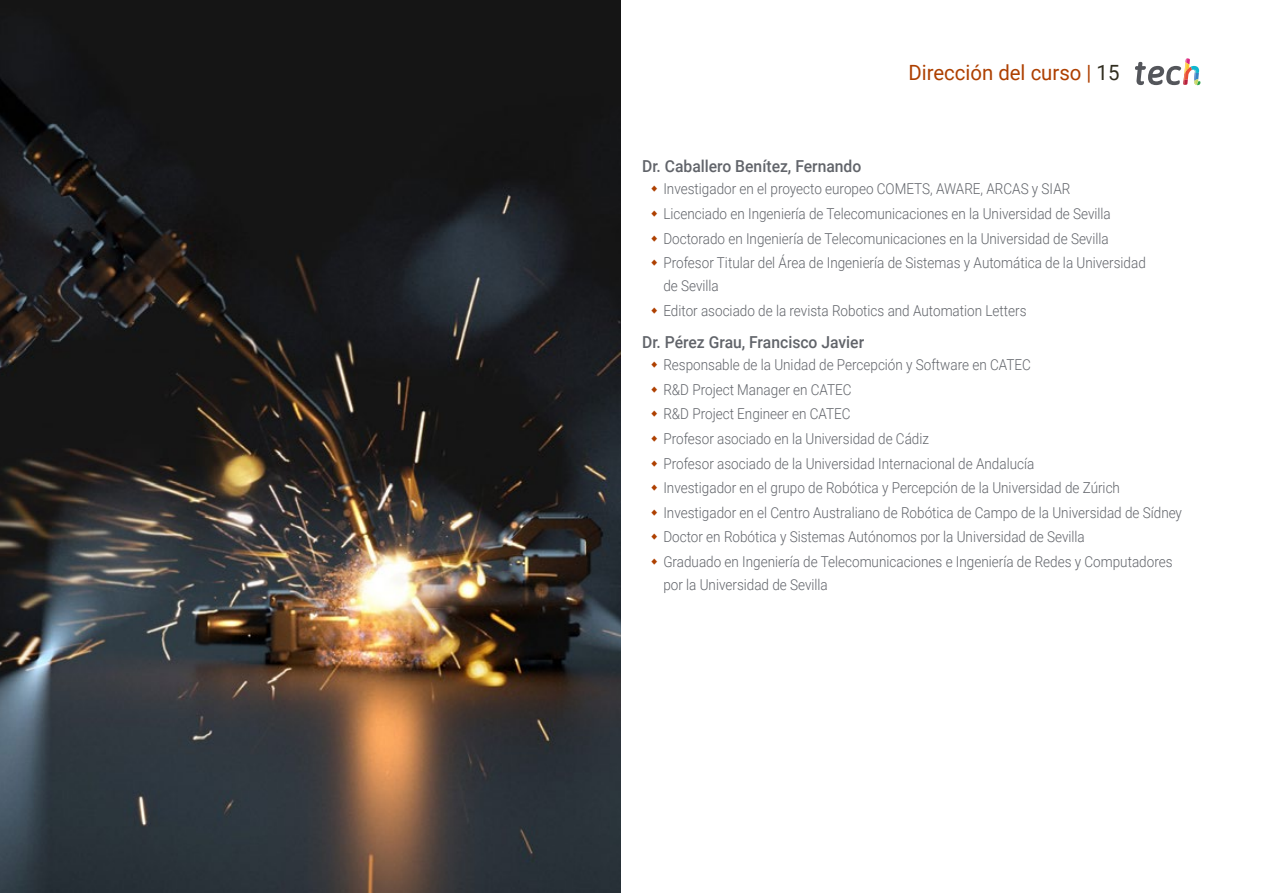
<style>
.page{position:relative;width:1263px;height:893px;background:#fff}
.page>*{position:absolute;margin:0;border:0;box-sizing:border-box;transform-origin:0 0}
.t1{font:21px "Roboto";color:#ae4000}
.t2{font:500 16.5px "Roboto";color:#61646a;scale:.95 1}
.t3{font:300 15px/24.6px "Roboto";color:#61646a;scale:.9 1}
.s1{color:#312e20}
</style>
<div class="page">
<svg style="left:1135px;top:58px;width:65px;height:28px"></svg>
<img style="left:0;top:0;width:621px;height:893px">
<h1 class="t1" style="left:908px;top:57px;width:213px">Dirección del curso | <span class="s1">15</span></h1>
<p class="t2" style="left:642px;top:155px;width:232px">Dr. Caballero Benítez, Fernando</p>
<p class="t3" style="left:663px;top:176px;width:538px">Investigador en el proyecto europeo COMETS, AWARE, ARCAS y SIAR<br>Licenciado en Ingeniería de Telecomunicaciones en la Universidad de Sevilla Doctorado en Ingeniería de Telecomunicaciones en la Universidad de Sevilla Profesor Titular del Área de Ingeniería de Sistemas y Automática de la Universidad</p>
<p class="t3" style="left:663px;top:273px;width:405px">de Sevilla<br>Editor asociado de la revista Robotics and Automation Letters</p>
<p class="t2" style="left:642px;top:330px;width:235px">Dr. Pérez Grau, Francisco Javier</p>
<p class="t3" style="left:663px;top:352px;width:578px">Responsable de la Unidad de Percepción y Software en CATEC<br>R&amp;D Project Manager en CATEC<br>R&amp;D Project Engineer en CATEC<br>Profesor asociado en la Universidad de Cádiz<br>Profesor asociado de la Universidad Internacional de Andalucía<br>Investigador en el grupo de Robótica y Percepción de la Universidad de Zúrich Investigador en el Centro Australiano de Robótica de Campo de la Universidad de Sídney Doctor en Robótica y Sistemas Autónomos por la Universidad de Sevilla<br>Graduado en Ingeniería de Telecomunicaciones e Ingeniería de Redes y Computadores</p>
<p class="t3" style="left:663px;top:571px;width:184px">por la Universidad de Sevilla</p>
</div>
